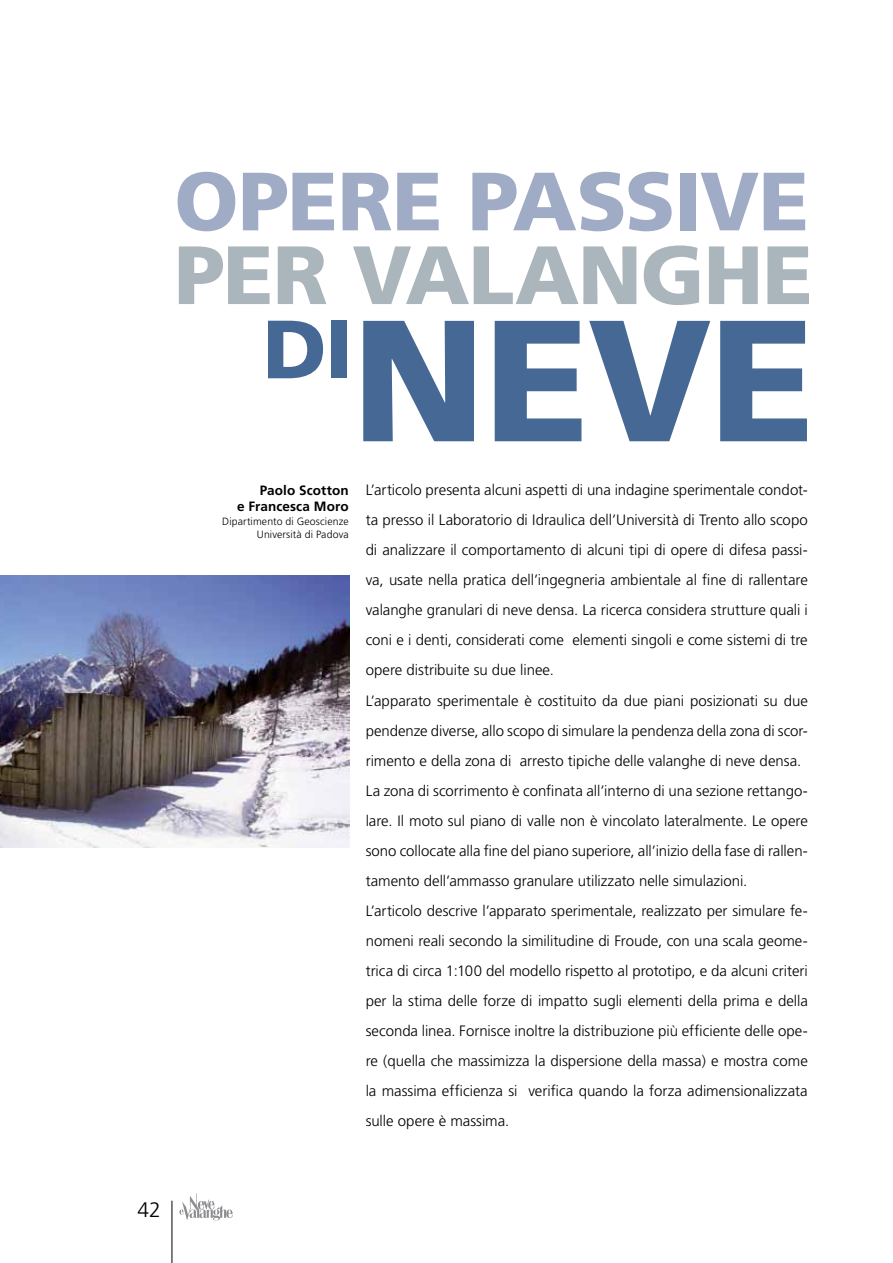
<style>
.page{position:relative;width:893px;height:1263px;background:#fff}
.page>*{position:absolute;margin:0;border:0;box-sizing:border-box;transform-origin:0 0}
.t1{font:900 172.5px "Frutiger";color:#456994}
.t2{font:900 82.5px "Frutiger";letter-spacing:-.01em;color:#a0acc6}
.t3{font:900 82.5px "Frutiger";letter-spacing:-.015em;color:#abb5bc}
.t4{font:300 21px "Frutiger";color:#000}
.t5{font:300 15px/30px "Frutiger";letter-spacing:-.005em;color:#000}
.t6{font:700 13.5px/16.5px "Frutiger";letter-spacing:.01em;color:#000;text-align:right}
.t7{font:300 10.5px/13.5px "Frutiger";letter-spacing:.01em;color:#000;text-align:right}
</style>
<div class="page">
<hr style="left:172px;top:1201px;width:1px;height:62px;background:#000">
<svg style="left:179px;top:1193px;width:54px;height:27px"></svg>
<img style="left:0;top:575px;width:349px;height:272px">
<h2 class="t2" style="left:174px;top:152px;width:636px">OPERE PASSIVE</h2>
<h2 class="t3" style="left:174px;top:225px;width:640px">PER VALANGHE</h2>
<h1 class="t1" style="left:263px;top:277px;width:554px"><sup>DI</sup>NEVE</h1>
<p class="t6" style="left:237px;top:482px;width:113px">Paolo Scotton<br>e Francesca Moro</p>
<p class="t7" style="left:222px;top:514px;width:128px">Dipartimento di Geoscienze<br>Università di Padova</p>
<p class="t5" style="left:366px;top:475px;width:444px">L’articolo presenta alcuni aspetti di una indagine sperimentale condot&shy;ta presso il Laboratorio di Idraulica dell’Università di Trento allo scopo di analizzare il comportamento di alcuni tipi di opere di difesa passi&shy;va, usate nella pratica dell’ingegneria ambientale al fine di rallentare valanghe granulari di neve densa. La ricerca considera strutture quali i coni e i denti, considerati come elementi singoli e come sistemi di tre opere distribuite su due linee.<br>L’apparato sperimentale è costituito da due piani posizionati su due pendenze diverse, allo scopo di simulare la pendenza della zona di scor&shy;rimento e della zona di arresto tipiche delle valanghe di neve densa.<br>La zona di scorrimento è confinata all’interno di una sezione rettango&shy;lare. Il moto sul piano di valle non è vincolato lateralmente. Le opere sono collocate alla fine del piano superiore, all’inizio della fase di rallen&shy;tamento dell’ammasso granulare utilizzato nelle simulazioni.<br>L’articolo descrive l’apparato sperimentale, realizzato per simulare fe&shy;nomeni reali secondo la similitudine di Froude, con una scala geome&shy;trica di circa 1:100 del modello rispetto al prototipo, e da alcuni criteri per la stima delle forze di impatto sugli elementi della prima e della seconda linea. Fornisce inoltre la distribuzione più efficiente delle ope&shy;re (quella che massimizza la dispersione della massa) e mostra come la massima efficienza si verifica quando la forza adimensionalizzata sulle opere è massima.</p>
<h3 class="t4" style="left:138px;top:1198px;width:25px">42</h3>
</div>
